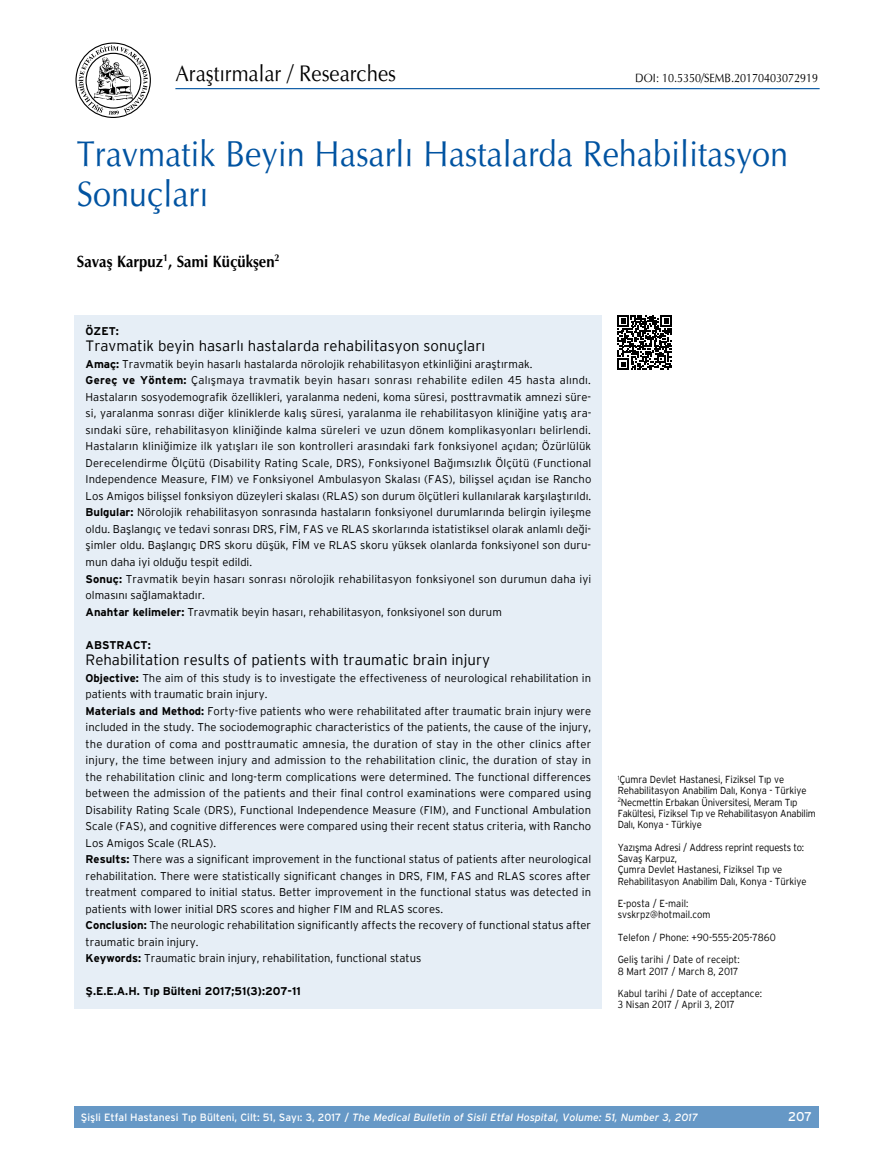
<style>
.page{position:relative;width:893px;height:1170px;background:#fff}
.page>*{position:absolute;margin:0;border:0;box-sizing:border-box;transform-origin:0 0}
.t1{font:36px/40.5px "Optima";color:#0053a1;scale:.9 1}
.t2{font:22.5px "Optima";color:#000;scale:.9 1}
.t3{font:700 16.5px "Optima";color:#000;scale:.9 1}
.t4{font:300 15px "Interstate";color:#000}
.t5{font:12.75px "Interstate";color:#fff}
.t6{font:12px "Optima";color:#000;scale:.9 1}
.t7{font:300 11.25px/16.5px "Interstate";color:#000}
.t8{font:700 11.25px "Interstate";color:#000}
.t9{font:italic 10.5px "Interstate";color:#fff}
.t10{font:300 10.2px/11.2px "Interstate";letter-spacing:-.01em;color:#000;scale:.93 1}
.s1{font-weight:700}
.s2{font-style:normal}
</style>
<div class="page">
<div style="left:74px;top:1106px;width:745px;height:21px;background:#6698c6"></div>
<hr style="left:175px;top:88px;width:645px;height:1px;background:#0053a1">
<div style="left:75px;top:43px;width:76px;height:75px;border:1px solid #000;border-radius:50%"></div>
<svg style="left:78px;top:45px;width:70px;height:70px"></svg>
<div style="left:74px;top:315px;width:528px;height:693px;background:#e6eef6"></div>
<svg style="left:617px;top:315px;width:55px;height:55px"></svg>
<h2 class="t2" style="left:175px;top:60px;width:247px">Araştırmalar / Researches</h2>
<p class="t6" style="left:635px;top:71px;width:205px">DOI: 10.5350/SEMB.20170403072919</p>
<h1 class="t1" style="left:77px;top:133px;width:792px">Travmatik Beyin Hasarlı Hastalarda Rehabilitasyon<br>Sonuçları</h1>
<h3 class="t3" style="left:77px;top:251px;width:227px">Savaş Karpuz<sup>1</sup>, Sami Küçükşen<sup>2</sup></h3>
<p class="t8" style="left:86px;top:324px;width:35px">ÖZET:</p>
<h3 class="t4" style="left:86px;top:337px;width:401px">Travmatik beyin hasarlı hastalarda rehabilitasyon sonuçları</h3>
<p class="t7" style="left:86px;top:355px;width:507px"><span class="s1">Amaç:</span> Travmatik beyin hasarlı hastalarda nörolojik rehabilitasyon etkinliğini araştırmak.<br><span class="s1">Gereç ve Yöntem:</span> Çalışmaya travmatik beyin hasarı sonrası rehabilite edilen 45 hasta alındı.<br>Hastaların sosyodemografik özellikleri, yaralanma nedeni, koma süresi, posttravmatik amnezi süre&shy;si, yaralanma sonrası diğer kliniklerde kalış süresi, yaralanma ile rehabilitasyon kliniğine yatış ara&shy;sındaki süre, rehabilitasyon kliniğinde kalma süreleri ve uzun dönem komplikasyonları belirlendi.<br>Hastaların kliniğimize ilk yatışları ile son kontrolleri arasındaki fark fonksiyonel açıdan; Özürlülük Derecelendirme Ölçütü (Disability Rating Scale, DRS), Fonksiyonel Bağımsızlık Ölçütü (Functional Independence Measure, FIM) ve Fonksiyonel Ambulasyon Skalası (FAS), bilişsel açıdan ise Rancho Los Amigos bilişsel fonksiyon düzeyleri skalası (RLAS) son durum ölçütleri kullanılarak karşılaştırıldı.<br><span class="s1">Bulgular:</span> Nörolojik rehabilitasyon sonrasında hastaların fonksiyonel durumlarında belirgin iyileşme oldu. Başlangıç ve tedavi sonrası DRS, FİM, FAS ve RLAS skorlarında istatistiksel olarak anlamlı deği&shy;şimler oldu. Başlangıç DRS skoru düşük, FİM ve RLAS skoru yüksek olanlarda fonksiyonel son duru&shy;mun daha iyi olduğu tespit edildi.<br><span class="s1">Sonuç:</span> Travmatik beyin hasarı sonrası nörolojik rehabilitasyon fonksiyonel son durumun daha iyi olmasını sağlamaktadır.<br><span class="s1">Anahtar kelimeler:</span> Travmatik beyin hasarı, rehabilitasyon, fonksiyonel son durum</p>
<p class="t8" style="left:86px;top:638px;width:67px">ABSTRACT:</p>
<h3 class="t4" style="left:86px;top:651px;width:406px">Rehabilitation results of patients with traumatic brain injury</h3>
<p class="t7" style="left:86px;top:669px;width:507px"><span class="s1">Objective:</span> The aim of this study is to investigate the effectiveness of neurological rehabilitation in patients with traumatic brain injury.<br><span class="s1">Materials and Method:</span> Forty-five patients who were rehabilitated after traumatic brain injury were included in the study. The sociodemographic characteristics of the patients, the cause of the injury, the duration of coma and posttraumatic amnesia, the duration of stay in the other clinics after injury, the time between injury and admission to the rehabilitation clinic, the duration of stay in the rehabilitation clinic and long-term complications were determined. The functional differences between the admission of the patients and their final control examinations were compared using Disability Rating Scale (DRS), Functional Independence Measure (FIM), and Functional Ambulation Scale (FAS), and cognitive differences were compared using their recent status criteria, with Rancho Los Amigos Scale (RLAS).<br><span class="s1">Results:</span> There was a significant improvement in the functional status of patients after neurological rehabilitation. There were statistically significant changes in DRS, FIM, FAS and RLAS scores after treatment compared to initial status. Better improvement in the functional status was detected in patients with lower initial DRS scores and higher FIM and RLAS scores.<br><span class="s1">Conclusion:</span> The neurologic rehabilitation significantly affects the recovery of functional status after traumatic brain injury.<br><span class="s1">Keywords:</span> Traumatic brain injury, rehabilitation, functional status</p>
<p class="t8" style="left:86px;top:984px;width:217px">Ş.E.E.A.H. Tıp Bülteni 2017;51(3):207-11</p>
<p class="t10" style="left:618px;top:773px;width:215px"><sup>1</sup>Çumra Devlet Hastanesi, Fiziksel Tıp ve Rehabilitasyon Anabilim Dalı, Konya - Türkiye <sup>2</sup>Necmettin Erbakan Üniversitesi, Meram Tıp Fakültesi, Fiziksel Tıp ve Rehabilitasyon Anabilim Dalı, Konya - Türkiye</p>
<p class="t10" style="left:618px;top:841px;width:205px">Yazışma Adresi / Address reprint requests to:<br>Savaş Karpuz,<br>Çumra Devlet Hastanesi, Fiziksel Tıp ve Rehabilitasyon Anabilim Dalı, Konya - Türkiye</p>
<p class="t10" style="left:618px;top:897px;width:101px">E-posta / E-mail: svskrpz@hotmail.com</p>
<p class="t10" style="left:618px;top:931px;width:172px">Telefon / Phone: +90-555-205-7860</p>
<p class="t10" style="left:618px;top:953px;width:133px">Geliş tarihi / Date of receipt:<br>8 Mart 2017 / March 8, 2017</p>
<p class="t10" style="left:618px;top:987px;width:157px">Kabul tarihi / Date of acceptance:<br>3 Nisan 2017 / April 3, 2017</p>
<p class="t9" style="left:81px;top:1110px;width:619px"><span class="s2">Şişli Etfal Hastanesi T›p Bülteni, Cilt: 51, Say›: 3, 2017 /</span> The Medical Bulletin of Sisli Etfal Hospital, Volume: 51, Number 3, 2017</p>
<p class="t5" style="left:788px;top:1108px;width:26px">207</p>
</div>
